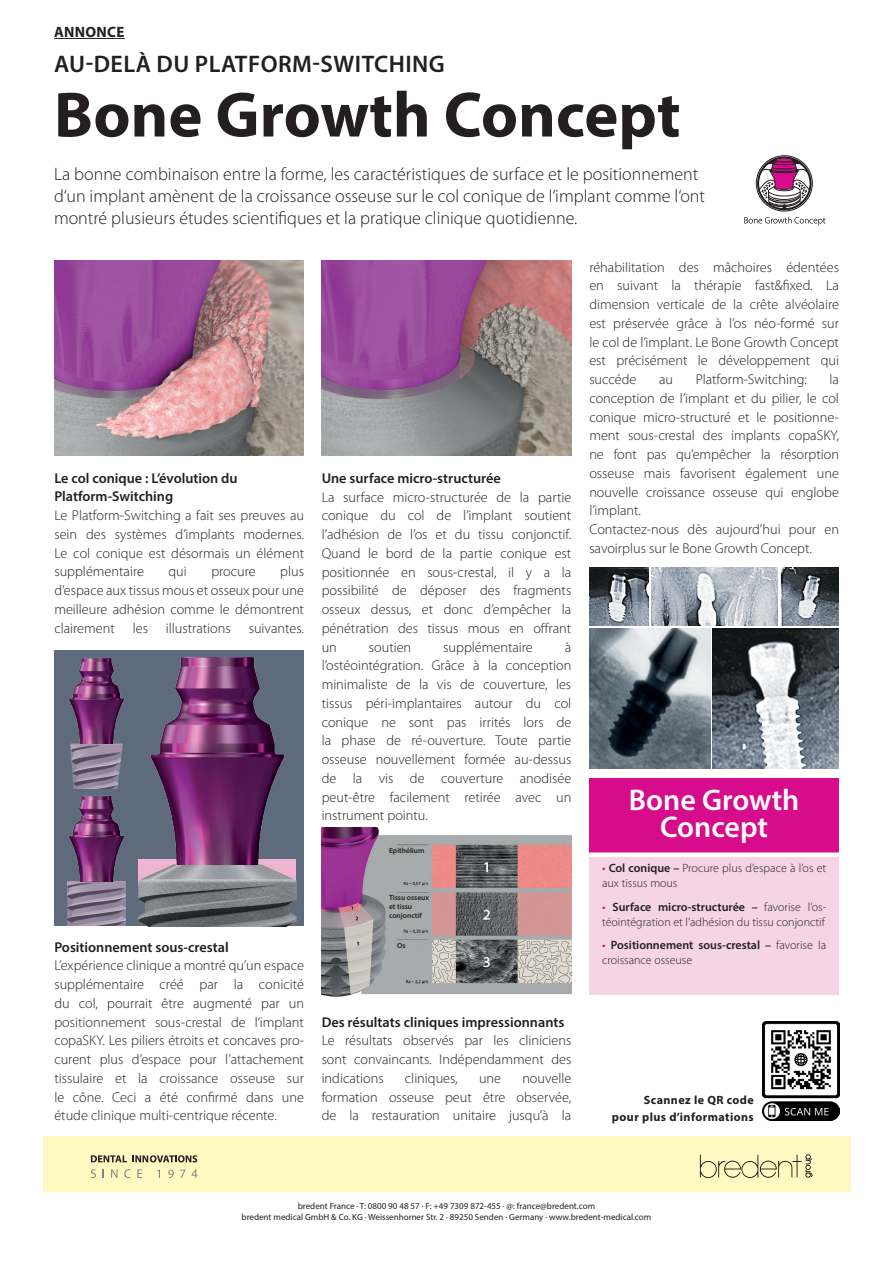
<style>
.page{position:relative;width:893px;height:1263px;background:#fff}
.page>*{position:absolute;margin:0;border:0;box-sizing:border-box;transform-origin:0 0}
.t1{font:700 64.5px "Myriad Pro";color:#231f20}
.t2{font:600 30px/27px "Myriad Pro";color:#fff;text-align:center}
.t3{font:600 24px "Myriad Pro";letter-spacing:.02em;color:#231f20}
.t4{font:300 18px/21.8px "Myriad Pro";color:#231f20}
.t5{font:700 15px "Myriad Pro";letter-spacing:.02em;color:#231f20}
.t6{font:300 14.25px/18.8px "Myriad Pro";color:#231f20;text-align:justify}
.t7{font:600 14.25px/18.8px "Myriad Pro";color:#231f20}
.t8{font:300 12px/15px "Myriad Pro";color:#231f20}
.t9{font:600 12px/15px "Myriad Pro";color:#231f20}
.t10{font:700 12px/16.5px "Myriad Pro";letter-spacing:.035em;color:#231f20;text-align:right}
.t11{font:9px/10.8px "Myriad Pro";color:#231f20;text-align:center}
.t12{font:600 7.5px/9px "Myriad Pro";color:#231f20}
.s1{font-weight:900;color:#d70c8c}
.s2{font-weight:600}
.s3{font-weight:300}
</style>
<div class="page">
<div style="left:43px;top:1136px;width:807px;height:56px;background:#fffac1"></div>
<svg style="left:700px;top:1154px;width:112px;height:24px"></svg>
<svg style="left:91px;top:1155px;width:106px;height:7px"></svg>
<svg style="left:91px;top:1169px;width:5px;height:9px"></svg>
<svg style="left:111px;top:1169px;width:6px;height:9px"></svg>
<svg style="left:124px;top:1169px;width:7px;height:9px"></svg>
<svg style="left:137px;top:1169px;width:5px;height:9px"></svg>
<svg style="left:157px;top:1170px;width:3px;height:8px"></svg>
<svg style="left:168px;top:1169px;width:6px;height:9px"></svg>
<svg style="left:180px;top:1170px;width:5px;height:8px"></svg>
<svg style="left:191px;top:1170px;width:6px;height:8px"></svg>
<img style="left:762px;top:1021px;width:77px;height:100px">
<img style="left:322px;top:827px;width:249px;height:170px">
<img style="left:651px;top:567px;width:126px;height:58px">
<img style="left:780px;top:567px;width:59px;height:58px">
<img style="left:589px;top:567px;width:59px;height:58px">
<img style="left:54px;top:261px;width:250px;height:194px">
<img style="left:322px;top:261px;width:249px;height:194px">
<div style="left:54px;top:651px;width:250px;height:275px;background:#5d6b7c"></div>
<div style="left:138px;top:859px;width:158px;height:25px;background:#eeb5d2"></div>
<img style="left:138px;top:865px;width:159px;height:61px">
<img style="left:151px;top:657px;width:133px;height:208px">
<img style="left:69px;top:658px;width:55px;height:223px">
<svg style="left:67px;top:925px;width:59px;height:1px"></svg>
<img style="left:67px;top:881px;width:59px;height:44px">
<svg style="left:744px;top:217px;width:81px;height:8px"></svg>
<svg style="left:759px;top:157px;width:51px;height:52px"></svg>
<div style="left:757px;top:156px;width:55px;height:54px;border:2px solid #231f20;border-radius:50%"></div>
<img style="left:713px;top:628px;width:126px;height:140px">
<img style="left:589px;top:628px;width:121px;height:140px">
<hr style="left:54px;top:38px;width:71px;height:1px;background:#231f20">
<div style="left:589px;top:778px;width:250px;height:77px;background:#d70c8c"></div>
<div style="left:589px;top:855px;width:250px;height:140px;background:#f5d4e4"></div>
<div style="left:589px;top:852px;width:250px;height:5px;background:#fff"></div>
<p class="t5" style="left:54px;top:22px;width:72px">ANNONCE</p>
<h3 class="t3" style="left:54px;top:49px;width:392px">AU-DELÀ DU PLATFORM-SWITCHING</h3>
<h1 class="t1" style="left:54px;top:73px;width:628px">Bone Growth Concept</h1>
<p class="t4" style="left:54px;top:163px;width:653px">La bonne combinaison entre la forme, les caractéristiques de surface et le positionnement d‘un implant amènent de la croissance osseuse sur le col conique de l‘implant comme l‘ont montré plusieurs études scientifiques et la pratique clinique quotidienne.</p>
<p class="t7" style="left:54px;top:468px;width:185px">Le col conique : L’évolution du<br>Platform-Switching</p>
<p class="t6" style="left:54px;top:506px;width:251px">Le Platform-Switching a fait ses preuves au sein des systèmes d’implants modernes.<br>Le col conique est désormais un élément supplémentaire</p>
<p class="t6" style="left:54px;top:562px;width:251px;text-indent:226px">plus d’espace aux tissus mous et osseux pour une meilleure adhésion comme le démontrent clairement</p>
<p class="t6" style="left:169px;top:562px;width:20px">qui</p>
<p class="t6" style="left:211px;top:562px;width:46px">procure</p>
<p class="t6" style="left:133px;top:618px;width:17px">les</p>
<p class="t6" style="left:166px;top:618px;width:66px">illustrations</p>
<p class="t6" style="left:249px;top:618px;width:57px">suivantes.</p>
<p class="t7" style="left:54px;top:937px;width:176px">Positionnement sous-crestal</p>
<p class="t6" style="left:54px;top:956px;width:251px">L’expérience clinique a montré qu’un espace supplémentaire créé par la conicité du col, pourrait être augmenté par un positionnement sous-crestal de l’implant copaSKY. Les piliers étroits et concaves pro&shy;curent plus d’espace pour l’attachement tissulaire et la croissance osseuse sur le cône. Ceci a été confirmé dans une étude clinique multi-centrique récente.</p>
<p class="t7" style="left:322px;top:468px;width:181px">Une surface micro-structurée</p>
<p class="t6" style="left:322px;top:487px;width:251px">La surface micro-structurée de la partie conique du col de l’implant soutient l’adhésion de l’os et du tissu conjonctif.<br>Quand le bord de la partie conique est positionnée en sous-crestal, il y a la possibilité de déposer des fragments osseux dessus, et donc d’empêcher la pénétration des tissus mous en offrant un</p>
<p class="t6" style="left:369px;top:637px;width:44px">soutien</p>
<p class="t6" style="left:443px;top:637px;width:91px">supplémentaire</p>
<p class="t6" style="left:322px;top:637px;width:251px;text-indent:243px">à l’ostéointégration. Grâce à la conception minimaliste de la vis de couverture, les tissus péri-implantaires autour du col conique ne sont pas irrités lors de la phase de ré-ouverture. Toute partie osseuse nouvellement formée au-dessus de la vis de couverture anodisée peut-être facilement retirée avec un instrument pointu.</p>
<p class="t12" style="left:389px;top:846px;width:37px">Epithélium</p>
<p class="t12" style="left:389px;top:893px;width:42px">Tissu osseux et tissu conjonctif</p>
<p class="t12" style="left:397px;top:940px;width:10px">Os</p>
<p class="t7" style="left:322px;top:1012px;width:244px">Des résultats cliniques impressionnants</p>
<p class="t6" style="left:322px;top:1031px;width:251px">Le résultats observés par les cliniciens sont convaincants. Indépendamment des indications</p>
<p class="t6" style="left:322px;top:1069px;width:251px;text-indent:201px">nouvelle formation osseuse peut être observée, de la restauration unitaire jusqu’à la</p>
<p class="t6" style="left:405px;top:1069px;width:54px">cliniques,</p>
<p class="t6" style="left:479px;top:1069px;width:24px">une</p>
<p class="t6" style="left:589px;top:257px;width:251px">réhabilitation des mâchoires édentées en suivant la thérapie fast&amp;fixed. La dimension verticale de la crête alvéolaire est préservée grâce à l’os néo-formé sur le col de l’implant. Le Bone Growth Concept est précisément le développement qui succéde</p>
<p class="t6" style="left:659px;top:370px;width:16px">au</p>
<p class="t6" style="left:696px;top:370px;width:113px">Platform-Switching:</p>
<p class="t6" style="left:589px;top:370px;width:251px;text-align:left;text-indent:240px">la conception de l’implant et du pilier, le col conique micro-structuré et le positionne&shy;ment sous-crestal des implants copaSKY, ne font pas qu’empêcher la résorption osseuse mais favorisent également une nouvelle croissance osseuse qui englobe l’implant.<br>Contactez-nous dès aujourd’hui pour en savoirplus sur le Bone Growth Concept.</p>
<h2 class="t2" style="left:629px;top:786px;width:172px">Bone Growth<br>Concept</h2>
<p class="t8" style="left:602px;top:861px;width:226px"><span class="s1">·</span> <span class="s2">Col conique –</span> Procure plus d’espace à l’os et aux tissus mous</p>
<p class="t8" style="left:602px;top:899px;width:226px"><span class="s1">·</span> <span class="s2">Surface micro-structurée –</span> favorise l’os&shy;téointégration et l’adhésion du tissu conjonctif</p>
<p class="t9" style="left:602px;top:937px;width:226px"><span class="s1">·</span> Positionnement sous-crestal – <span class="s3">favorise la croissance osseuse</span></p>
<p class="t10" style="left:612px;top:1092px;width:143px">Scannez le QR code<br>pour plus d’informations</p>
<p class="t11" style="left:242px;top:1200px;width:411px">bredent France · T: 0800 90 48 57 · F: +49 7309 872-455 · @: france@bredent.com<br>bredent medical GmbH &amp; Co. KG · Weissenhorner Str. 2 · 89250 Senden · Germany · www.bredent-medical.com</p>
</div>
